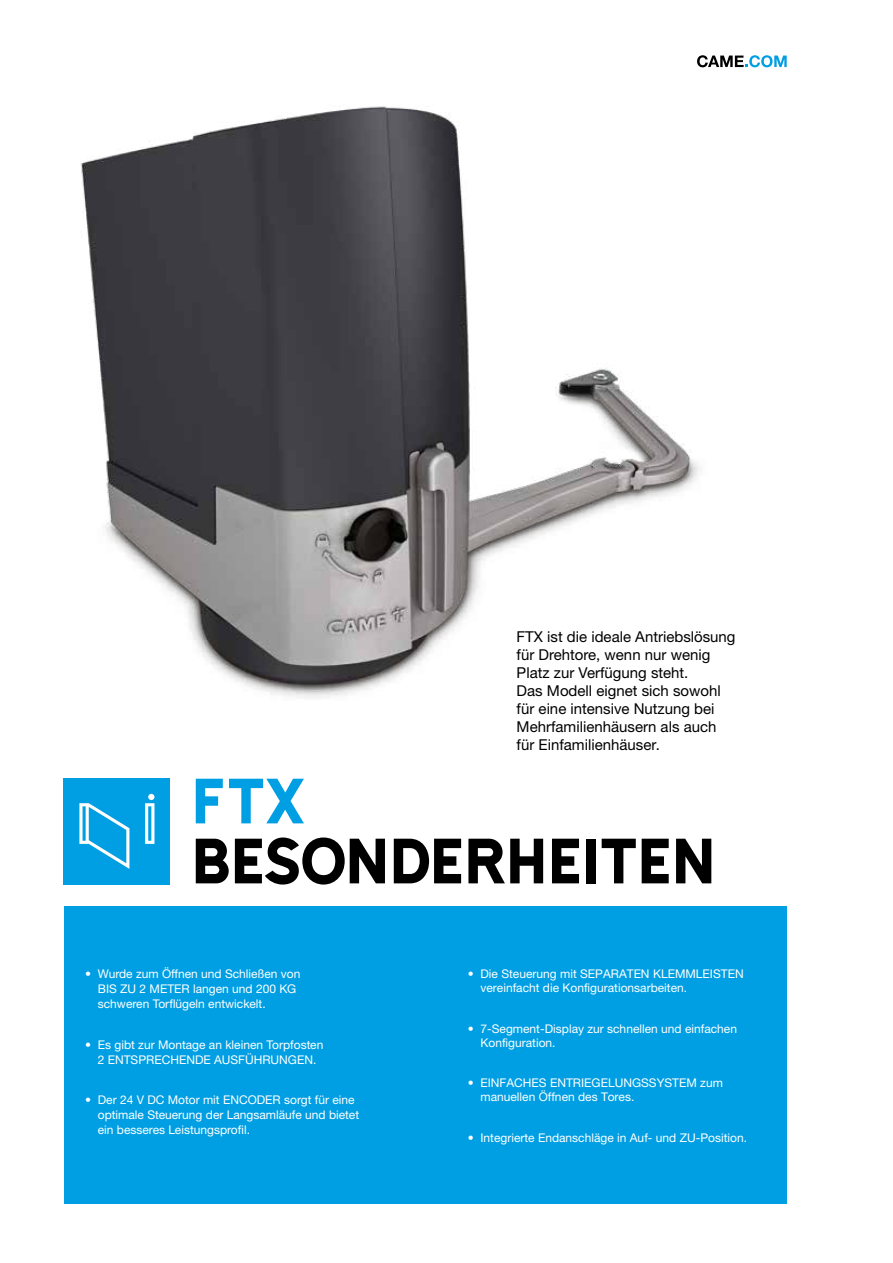
<style>
.page{position:relative;width:893px;height:1263px;background:#fff}
.page>*{position:absolute;margin:0;border:0;box-sizing:border-box;transform-origin:0 0}
.t1{font:73.5px "Came Type";letter-spacing:-.015em;color:#000}
.t2{font:73.5px "Came Type";color:#009fe3}
.t3{font:15px/18px "Helvetica Neue LTW1 G";color:#000}
.t4{font:12px/15px "Helvetica Neue LTW1 G";color:#fff}
</style>
<div class="page">
<img style="left:81px;top:67px;width:696px;height:631px">
<svg style="left:697px;top:55px;width:90px;height:12px"></svg>
<div style="left:64px;top:906px;width:723px;height:297px;background:#009fe3"></div>
<div style="left:64px;top:778px;width:106px;height:106px;background:#009fe3"></div>
<svg style="left:145px;top:794px;width:9px;height:50px"></svg>
<svg style="left:79px;top:803px;width:50px;height:66px"></svg>
<p class="t3" style="left:517px;top:628px;width:220px">FTX ist die ideale Antriebslösung für Drehtore, wenn nur wenig<br>Platz zur Verfügung steht.<br>Das Modell eignet sich sowohl für eine intensive Nutzung bei<br>Mehrfamilienhäusern als auch für Einfamilienhäuser.</p>
<h1 class="t2" style="left:191px;top:762px;width:116px">FTX</h1>
<h1 class="t1" style="left:191px;top:822px;width:526px">BESONDERHEITEN</h1>
<p class="t4" style="left:98px;top:966px;width:204px;text-indent:-13px">• Wurde zum Öffnen und Schließen von<br>BIS ZU 2 METER langen und 200 KG schweren Torflügeln entwickelt.</p>
<p class="t4" style="left:85px;top:1037px;width:240px;text-align:center">• Es gibt zur Montage an kleinen Torpfosten<br>2 ENTSPRECHENDE AUSFÜHRUNGEN.</p>
<p class="t4" style="left:98px;top:1092px;width:263px;text-indent:-13px">• Der 24 V DC Motor mit ENCODER sorgt für eine optimale Steuerung der Langsamläufe und bietet ein besseres Leistungsprofil.</p>
<p class="t4" style="left:480px;top:967px;width:265px;line-height:14px;text-indent:-13px">• Die Steuerung mit SEPARATEN KLEMMLEISTEN vereinfacht die Konfigurationsarbeiten.</p>
<p class="t4" style="left:480px;top:1021px;width:258px;line-height:14px;text-indent:-13px">• 7-Segment-Display zur schnellen und einfachen<br>Konfiguration.</p>
<p class="t4" style="left:480px;top:1076px;width:244px;line-height:14px;text-indent:-13px">• EINFACHES ENTRIEGELUNGSSYSTEM zum manuellen Öffnen des Tores.</p>
<p class="t4" style="left:468px;top:1130px;width:281px">• Integrierte Endanschläge in Auf- und ZU-Position.</p>
</div>
